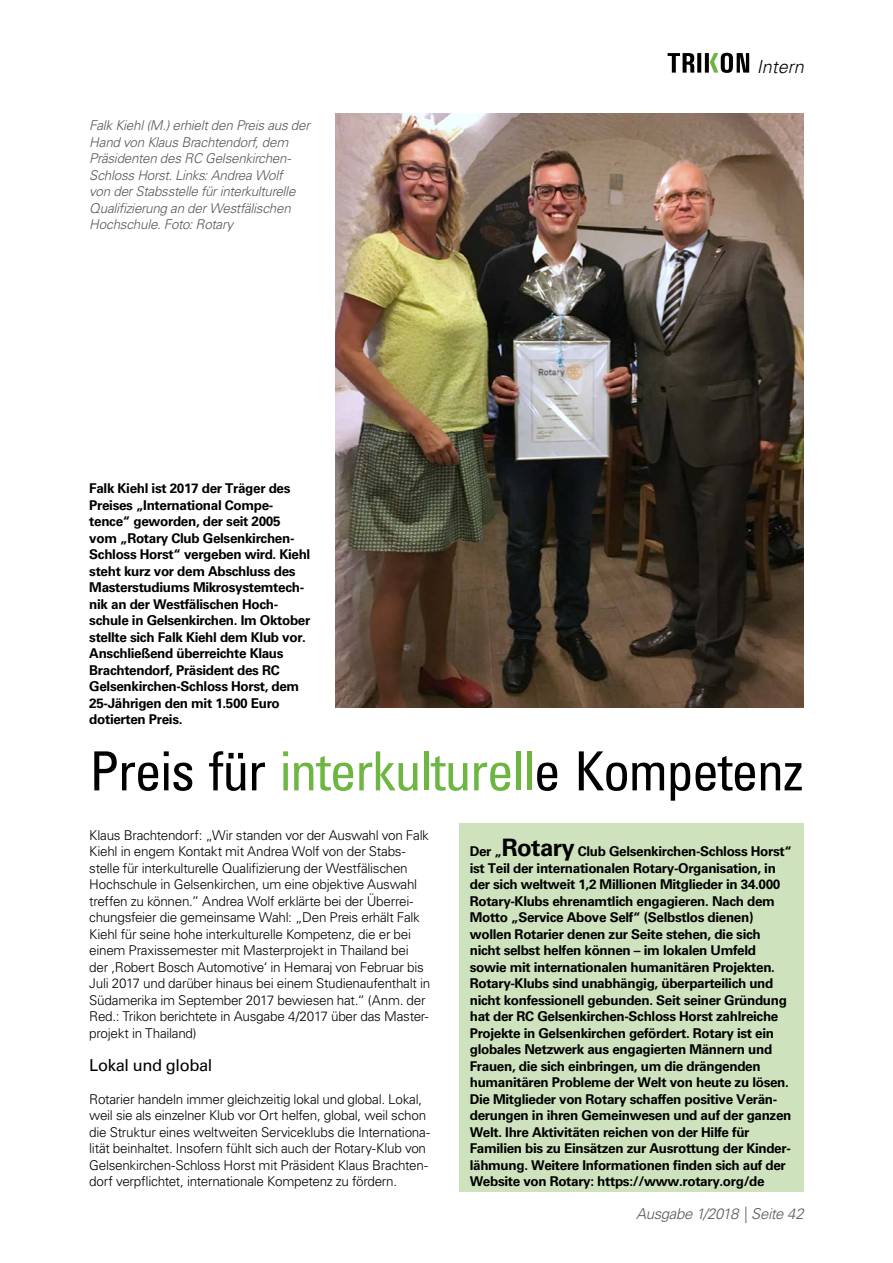
<style>
.page{position:relative;width:893px;height:1263px;background:#fff}
.page>*{position:absolute;margin:0;border:0;box-sizing:border-box;transform-origin:0 0}
.t1{font:condensed 54px "Univers LT Std";letter-spacing:-.025em;color:#000}
.t2{font:italic 300 18px "Univers LT Std";color:#000}
.t3{font:16.5px "Univers LT Std";letter-spacing:-.025em;color:#000}
.t4{font:italic 300 15px "Univers LT Std";letter-spacing:-.025em;color:#58595b}
.t5{font:700 13.5px/16.5px "Univers LT Std";letter-spacing:-.025em;color:#000}
.t6{font:300 13.5px/16.5px "Univers LT Std";letter-spacing:-.02em;color:#000}
.t7{font:italic 300 13.5px/16.5px "Univers LT Std";letter-spacing:-.02em;color:#58595b}
.s1{color:#6cb641}
.s2{font-size:24px}
</style>
<div class="page">
<svg style="left:668px;top:53px;width:81px;height:20px"></svg>
<div style="left:459px;top:823px;width:345px;height:369px;background:#cee3bd"></div>
<img style="left:336px;top:114px;width:468px;height:594px">
<p class="t7" style="left:89px;top:117px;width:222px">Falk Kiehl (M.) erhielt den Preis aus der Hand von Klaus Brachtendorf, dem Präsidenten des RC Gelsenkirchen-Schloss Horst. Links: Andrea Wolf<br>von der Stabsstelle für interkulturelle Qualifizierung an der Westfälischen Hochschule. Foto: Rotary</p>
<p class="t5" style="left:89px;top:480px;width:223px">Falk Kiehl ist 2017 der Träger des<br>Preises „International Compe&shy;tence“ geworden, der seit 2005 vom „Rotary Club Gelsenkirchen-<br>Schloss Horst“ vergeben wird. Kiehl steht kurz vor dem Abschluss des<br>Masterstudiums Mikrosystemtech&shy;nik an der Westfälischen Hoch&shy;schule in Gelsenkirchen. Im Oktober stellte sich Falk Kiehl dem Klub vor.<br>Anschließend überreichte Klaus<br>Brachtendorf, Präsident des RC<br>Gelsenkirchen-Schloss Horst, dem<br>25-Jährigen den mit 1.500 Euro dotierten Preis.</p>
<h2 class="t2" style="left:757px;top:56px;width:49px">Intern</h2>
<h1 class="t1" style="left:89px;top:737px;width:716px">Preis für <span class="s1">interkulturell</span>e Kompetenz</h1>
<p class="t6" style="left:89px;top:827px;width:342px">Klaus Brachtendorf: „Wir standen vor der Auswahl von Falk Kiehl in engem Kontakt mit Andrea Wolf von der Stabs&shy;stelle für interkulturelle Qualifizierung der Westfälischen Hochschule in Gelsenkirchen, um eine objektive Auswahl treffen zu können.” Andrea Wolf erklärte bei der Überrei&shy;chungsfeier die gemeinsame Wahl: „Den Preis erhält Falk Kiehl für seine hohe interkulturelle Kompetenz, die er bei einem Praxissemester mit Masterprojekt in Thailand bei der ,Robert Bosch Automotive‘ in Hemaraj von Februar bis Juli 2017 und darüber hinaus bei einem Studienaufenthalt in Südamerika im September 2017 bewiesen hat.“ (Anm. der Red.: Trikon berichtete in Ausgabe 4/2017 über das Master&shy;projekt in Thailand)</p>
<p class="t3" style="left:89px;top:1055px;width:125px">Lokal und global</p>
<p class="t6" style="left:89px;top:1091px;width:342px">Rotarier handeln immer gleichzeitig lokal und global. Lokal, weil sie als einzelner Klub vor Ort helfen, global, weil schon die Struktur eines weltweiten Serviceklubs die Internationa&shy;lität beinhaltet. Insofern fühlt sich auch der Rotary-Klub von Gelsenkirchen-Schloss Horst mit Präsident Klaus Brachten&shy;dorf verpflichtet, internationale Kompetenz zu fördern.</p>
<p class="t5" style="left:470px;top:843px;width:324px">Der „<span class="s2">Rotary</span> Club Gelsenkirchen-Schloss Horst“ ist Teil der internationalen Rotary-Organisation, in der sich weltweit 1,2 Millionen Mitglieder in 34.000<br>Rotary-Klubs ehrenamtlich engagieren. Nach dem Motto „Service Above Self“ (Selbstlos dienen) wollen Rotarier denen zur Seite stehen, die sich nicht selbst helfen können – im lokalen Umfeld sowie mit internationalen humanitären Projekten.<br>Rotary-Klubs sind unabhängig, überparteilich und nicht konfessionell gebunden. Seit seiner Gründung hat der RC Gelsenkirchen-Schloss Horst zahlreiche Projekte in Gelsenkirchen gefördert. Rotary ist ein globales Netzwerk aus engagierten Männern und Frauen, die sich einbringen, um die drängenden humanitären Probleme der Welt von heute zu lösen.<br>Die Mitglieder von Rotary schaffen positive Verän&shy;derungen in ihren Gemeinwesen und auf der ganzen Welt. Ihre Aktivitäten reichen von der Hilfe für Familien bis zu Einsätzen zur Ausrottung der Kinder&shy;lähmung. Weitere Informationen finden sich auf der Website von Rotary: https://www.rotary.org/de</p>
<p class="t4" style="left:636px;top:1205px;width:169px">Ausgabe 1/2018 | Seite 42</p>
</div>
